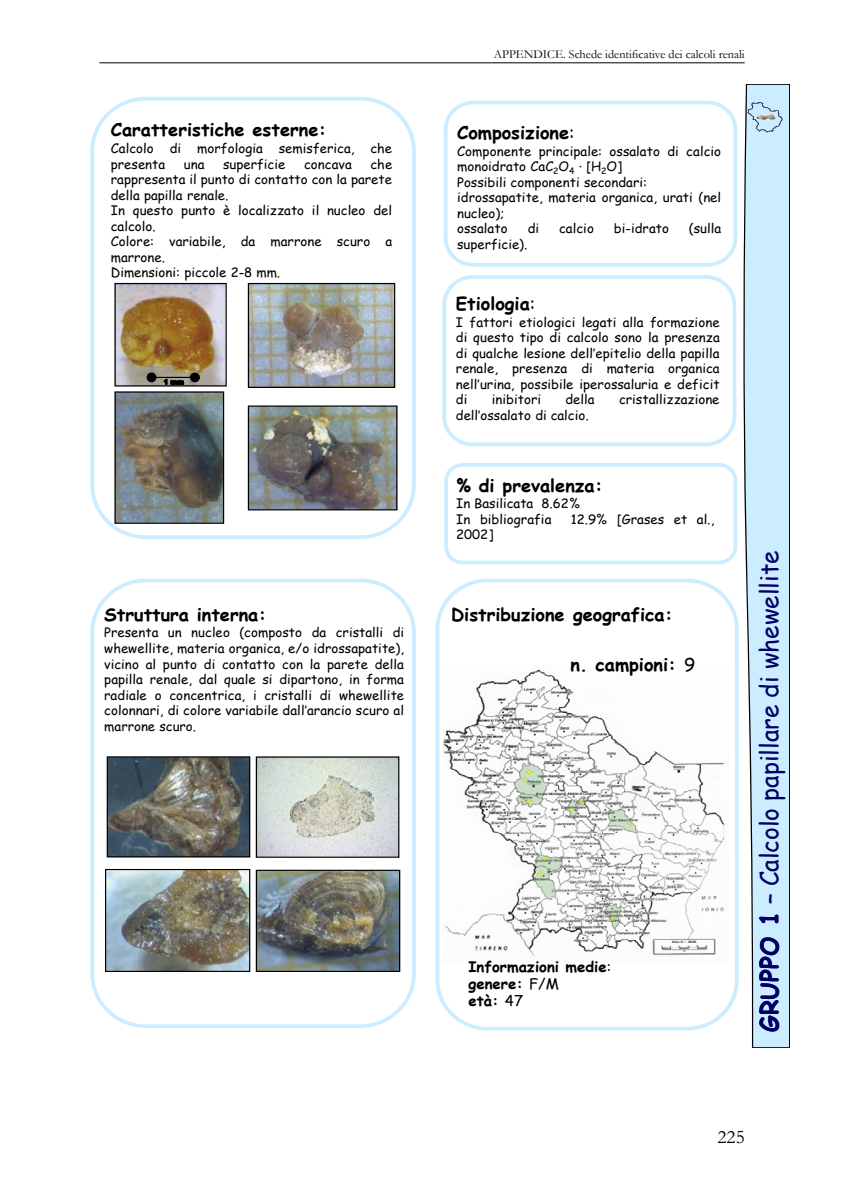
<style>
.page{position:relative;width:844px;height:1191px;background:#fff}
.page>*{position:absolute;margin:0;border:0;box-sizing:border-box;transform-origin:0 0}
.t1{font:24.85px "Comic Sans MS";color:#000065}
.t2{font:19.25px "Garamond";color:#000}
.t3{font:700 17.85px "Comic Sans MS";color:#000}
.t4{font:700 14.53px/17.5px "Comic Sans MS";color:#000}
.t5{font:12.95px/15.6px "Comic Sans MS";color:#000}
.t6{font:12.25px "Garamond";color:#000}
.s1{font-weight:400}
.s2{font-weight:700}
</style>
<div class="page">
<hr style="left:99px;top:62px;width:645px;height:1px;background:#000">
<img style="left:90px;top:97px;width:325px;height:442px">
<svg style="left:435px;top:84px;width:354px;height:963px"></svg>
<img style="left:90px;top:578px;width:325px;height:450px">
<h3 class="t3" style="left:111px;top:117px;width:217px">Caratteristiche esterne:</h3>
<p class="t5" style="left:111px;top:140px;width:283px">Calcolo di morfologia semisferica, che presenta</p>
<p class="t5" style="left:111px;top:156px;width:283px;text-align:right">che<br>rappresenta il punto di contatto con la parete</p>
<p class="t5" style="left:184px;top:156px;width:22px">una</p>
<p class="t5" style="left:223px;top:156px;width:64px">superficie</p>
<p class="t5" style="left:304px;top:156px;width:49px">concava</p>
<p class="t5" style="left:111px;top:187px;width:283px">della papilla renale.<br>In questo punto è localizzato il nucleo del calcolo.<br>Colore: variabile, da marrone scuro a marrone.<br>Dimensioni: piccole 2-8 mm.</p>
<h3 class="t3" style="left:104px;top:601px;width:163px">Struttura interna:</h3>
<p class="t5" style="left:104px;top:624px;width:301px;text-align:justify">Presenta un nucleo (composto da cristalli di whewellite, materia organica, e/o idrossapatite), vicino al punto di contatto con la parete della papilla renale, dal quale si dipartono, in forma radiale o concentrica, i cristalli di whewellite colonnari, di colore variabile dall’arancio scuro al</p>
<p class="t5" style="left:104px;top:718px;width:93px">marrone scuro.</p>
<p class="t6" style="left:493px;top:46px;width:252px">APPENDICE. Schede identificative dei calcoli renali</p>
<h3 class="t3" style="left:457px;top:119px;width:119px">Composizione<span class="s1">:</span></h3>
<p class="t5" style="left:457px;top:143px;width:265px">Componente principale: ossalato di calcio monoidrato CaC<sub>2</sub>O<sub>4</sub> · [H<sub>2</sub>O]<br>Possibili componenti secondari:</p>
<p class="t5" style="left:457px;top:189px;width:265px">idrossapatite, materia organica, urati (nel nucleo);<br>ossalato</p>
<p class="t5" style="left:527px;top:220px;width:13px">di</p>
<p class="t5" style="left:559px;top:220px;width:36px">calcio</p>
<p class="t5" style="left:613px;top:220px;width:57px">bi-idrato</p>
<p class="t5" style="left:688px;top:220px;width:34px">(sulla</p>
<p class="t5" style="left:457px;top:236px;width:72px">superficie).</p>
<h3 class="t3" style="left:456px;top:290px;width:81px">Etiologia<span class="s1">:</span></h3>
<p class="t5" style="left:456px;top:314px;width:265px;text-align:justify">I fattori etiologici legati alla formazione di questo tipo di calcolo sono la presenza di qualche lesione dell’epitelio della papilla renale, presenza di materia organica nell’urina, possibile iperossaluria e deficit di</p>
<p class="t5" style="left:491px;top:391px;width:51px">inibitori</p>
<p class="t5" style="left:565px;top:391px;width:31px">della</p>
<p class="t5" style="left:619px;top:391px;width:102px">cristallizzazione</p>
<p class="t5" style="left:456px;top:407px;width:134px">dell’ossalato di calcio.</p>
<h3 class="t3" style="left:456px;top:472px;width:148px">% di prevalenza:</h3>
<p class="t5" style="left:456px;top:495px;width:125px">In Basilicata 8.62%</p>
<p class="t5" style="left:456px;top:511px;width:97px">In bibliografia</p>
<p class="t5" style="left:570px;top:511px;width:145px">12.9% [Grases et al.,</p>
<p class="t5" style="left:456px;top:526px;width:39px">2002]</p>
<h3 class="t3" style="left:451px;top:601px;width:223px">Distribuzione geografica:</h3>
<h3 class="t3" style="left:570px;top:651px;width:126px">n. campioni: <span class="s1">9</span></h3>
<p class="t4" style="left:468px;top:957px;width:144px">Informazioni medie<span class="s1">: </span>genere: <span class="s1">F/M<br></span>età: <span class="s1">47</span></p>
<h1 class="t1" style="left:750px;top:1032px;width:483px;rotate:-90deg"><span class="s2">GRUPPO 1</span> – Calcolo papillare di whewellite</h1>
<h2 class="t2" style="left:717px;top:1125px;width:29px">225</h2>
</div>
